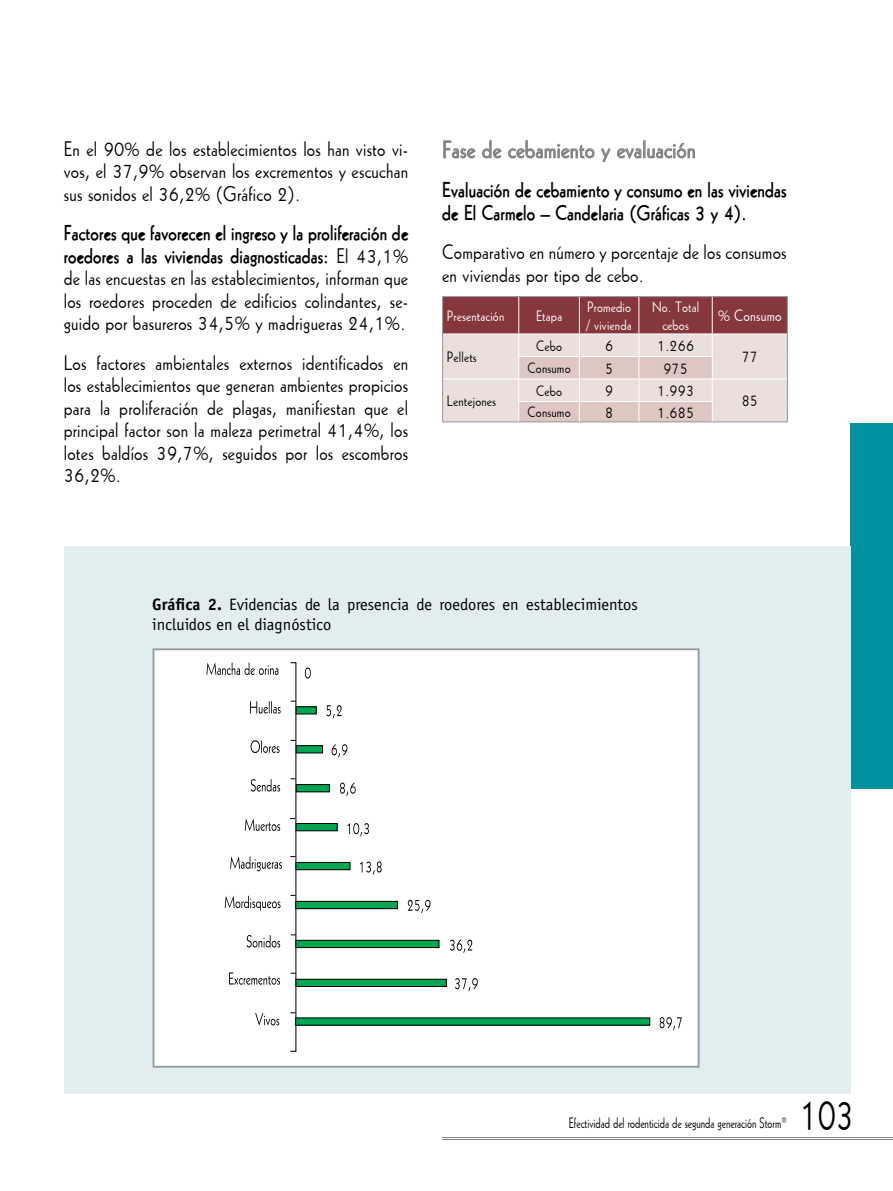
<style>
.page{position:relative;width:893px;height:1191px;background:#fff}
.page>*{position:absolute;margin:0;border:0;box-sizing:border-box;transform-origin:0 0}
.t1{font:45px "Geo 112 Thin Normal";color:#000}
.t2{font:24px "Geo 112 Thin Normal";letter-spacing:.01em;color:#808285;scale:1.25 1}
.t3{font:21px/22.5px "Geo 112 Thin Normal";letter-spacing:.01em;color:#000;text-align:justify;scale:1.2 1}
.t4{font:100 21px/22.5px "Geo 112";letter-spacing:.01em;color:#000;scale:1.2 1}
.t5{font:16.5px/19.5px "Officina Sans";color:#000}
.t6{font:16.5px "Geo 112 Thin Normal";letter-spacing:.01em;color:#000;scale:1.2 1}
.t7{font:16.5px "Geo 112 Thin Normal";letter-spacing:.01em;color:#fff;scale:1.2 1}
.t8{font:15px "Geo 112 Thin Normal";color:#000}
.t9{font:15px/18px "Geo 112 Thin Normal";letter-spacing:.01em;color:#fff;scale:1.2 1}
.t10{font:15px "Geo 112 Thin Normal";color:#000;scale:1.2 1}
.s1{font-family:"Geo 112 Thin Normal";font-weight:400}
.s2{font-weight:700}
</style>
<div class="page">
<hr style="left:0;top:42px;width:1px;height:50px;background:#b0d3d9">
<div style="left:850px;top:423px;width:43px;height:365px;background:#00929e"></div>
<hr style="left:442px;top:1139px;width:451px;height:1px;background:#808285">
<hr style="left:442px;top:1137px;width:451px;height:1px;background:#808285">
<svg style="left:443px;top:140px;width:33px;height:19px"></svg>
<svg style="left:482px;top:140px;width:20px;height:19px"></svg>
<svg style="left:508px;top:140px;width:87px;height:19px"></svg>
<svg style="left:601px;top:148px;width:10px;height:15px"></svg>
<svg style="left:617px;top:140px;width:78px;height:20px"></svg>
<hr style="left:442px;top:296px;width:77px;height:1px;background:#939598">
<hr style="left:519px;top:296px;width:60px;height:1px;background:#939598">
<hr style="left:579px;top:296px;width:60px;height:1px;background:#939598">
<hr style="left:639px;top:296px;width:73px;height:1px;background:#939598">
<hr style="left:712px;top:296px;width:76px;height:1px;background:#939598">
<svg style="left:442px;top:297px;width:346px;height:125px;background:#cbabaa"></svg>
<div style="left:64px;top:546px;width:786px;height:547px;background:#e2edef"></div>
<div style="left:154px;top:649px;width:545px;height:417px;background:#fff"></div>
<div style="left:153px;top:648px;width:546px;height:419px;border:2px solid #939598"></div>
<svg style="left:206px;top:662px;width:72px;height:13px"></svg>
<svg style="left:250px;top:701px;width:31px;height:12px"></svg>
<svg style="left:251px;top:740px;width:28px;height:13px"></svg>
<svg style="left:251px;top:779px;width:29px;height:12px"></svg>
<svg style="left:245px;top:818px;width:35px;height:13px"></svg>
<svg style="left:230px;top:856px;width:52px;height:15px"></svg>
<svg style="left:225px;top:895px;width:56px;height:15px"></svg>
<svg style="left:247px;top:935px;width:33px;height:12px"></svg>
<svg style="left:229px;top:972px;width:51px;height:12px"></svg>
<svg style="left:255px;top:1013px;width:24px;height:12px"></svg>
<svg style="left:660px;top:1017px;width:22px;height:13px"></svg>
<svg style="left:455px;top:978px;width:23px;height:13px"></svg>
<svg style="left:450px;top:939px;width:22px;height:13px"></svg>
<svg style="left:408px;top:899px;width:22px;height:14px"></svg>
<svg style="left:360px;top:861px;width:22px;height:13px"></svg>
<svg style="left:347px;top:823px;width:22px;height:13px"></svg>
<svg style="left:340px;top:782px;width:16px;height:14px"></svg>
<svg style="left:332px;top:744px;width:15px;height:13px"></svg>
<svg style="left:326px;top:705px;width:16px;height:13px"></svg>
<svg style="left:305px;top:667px;width:6px;height:11px"></svg>
<div style="left:296px;top:706px;width:20px;height:8px;background:#00a651"></div>
<div style="left:296px;top:706px;width:21px;height:8px;border:1px solid #000"></div>
<div style="left:296px;top:745px;width:27px;height:8px;background:#00a651"></div>
<div style="left:296px;top:745px;width:27px;height:8px;border:1px solid #000"></div>
<div style="left:296px;top:784px;width:34px;height:8px;background:#00a651"></div>
<div style="left:296px;top:784px;width:34px;height:8px;border:1px solid #000"></div>
<div style="left:296px;top:823px;width:41px;height:7px;background:#00a651"></div>
<div style="left:296px;top:823px;width:41px;height:8px;border:1px solid #000"></div>
<div style="left:296px;top:862px;width:54px;height:7px;background:#00a651"></div>
<div style="left:296px;top:862px;width:54px;height:8px;border:1px solid #000"></div>
<div style="left:296px;top:901px;width:101px;height:7px;background:#00a651"></div>
<div style="left:295px;top:901px;width:103px;height:8px;border:1px solid #000"></div>
<div style="left:296px;top:940px;width:143px;height:7px;background:#00a651"></div>
<div style="left:295px;top:940px;width:144px;height:8px;border:1px solid #000"></div>
<div style="left:296px;top:979px;width:150px;height:7px;background:#00a651"></div>
<div style="left:296px;top:979px;width:151px;height:8px;border:1px solid #000"></div>
<svg style="left:296px;top:1017px;width:354px;height:8px;background:#0b8d4b"></svg>
<p class="t3" style="left:64px;top:134px;width:289px">En el 90% de los establecimientos los han visto vi&shy;vos, el 37,9% observan los excrementos y escuchan sus sonidos el 36,2% (Gráfico 2).</p>
<p class="t4" style="left:64px;top:218px;width:288px">Factores que favorecen el ingreso y la proliferación de roedores a las viviendas diagnosticadas: <span class="s1">El 43,1%</span></p>
<p class="t3" style="left:64px;top:263px;width:289px">de las encuestas en las establecimientos, informan que los roedores proceden de edificios colindantes, se&shy;guido por basureros 34,5% y madrigueras 24,1%.</p>
<p class="t3" style="left:64px;top:348px;width:288px">Los factores ambientales externos identificados en los establecimientos que generan ambientes propicios para la proliferación de plagas, manifiestan que el principal factor son la maleza perimetral 41,4%, los lotes baldíos 39,7%, seguidos por los escombros 36,2%.</p>
<p class="t2" style="left:442px;top:128px;width:204px">Fase de cebamiento y evaluación</p>
<p class="t4" style="left:442px;top:175px;width:288px">Evaluación de cebamiento y consumo en las viviendas de El Carmelo – Candelaria (Gráficas 3 y 4).</p>
<p class="t3" style="left:442px;top:237px;width:288px">Comparativo en número y porcentaje de los consumos en viviendas por tipo de cebo.</p>
<p class="t9" style="left:447px;top:304px;width:49px">Presentación</p>
<p class="t9" style="left:536px;top:304px;width:23px">Etapa</p>
<p class="t9" style="left:587px;top:295px;width:39px">Promedio / vivienda</p>
<p class="t9" style="left:652px;top:295px;width:41px;text-align:center">No. Total cebos</p>
<p class="t7" style="left:718px;top:301px;width:55px">% Consumo</p>
<p class="t10" style="left:447px;top:343px;width:26px">Pellets</p>
<p class="t10" style="left:536px;top:332px;width:23px">Cebo</p>
<p class="t6" style="left:605px;top:330px;width:8px">6</p>
<p class="t6" style="left:657px;top:330px;width:32px">1.266</p>
<p class="t6" style="left:742px;top:342px;width:15px">77</p>
<p class="t10" style="left:528px;top:354px;width:37px">Consumo</p>
<p class="t6" style="left:605px;top:353px;width:8px">5</p>
<p class="t6" style="left:663px;top:353px;width:22px">975</p>
<p class="t10" style="left:447px;top:387px;width:42px">Lentejones</p>
<p class="t10" style="left:536px;top:377px;width:23px">Cebo</p>
<p class="t6" style="left:605px;top:375px;width:8px">9</p>
<p class="t6" style="left:657px;top:375px;width:32px">1.993</p>
<p class="t10" style="left:528px;top:398px;width:37px">Consumo</p>
<p class="t6" style="left:605px;top:397px;width:8px">8</p>
<p class="t6" style="left:657px;top:397px;width:32px">1.685</p>
<p class="t6" style="left:742px;top:386px;width:15px">85</p>
<p class="t5" style="left:152px;top:595px;width:487px"><span class="s2">Gráfica 2.</span> Evidencias de la presencia de roedores en establecimientos incluidos en el diagnóstico</p>
<p class="t8" style="left:569px;top:1109px;width:219px">Efectividad del rodenticida de segunda generación Storm<sup>®</sup></p>
<h1 class="t1" style="left:799px;top:1073px;width:56px">103</h1>
</div>
